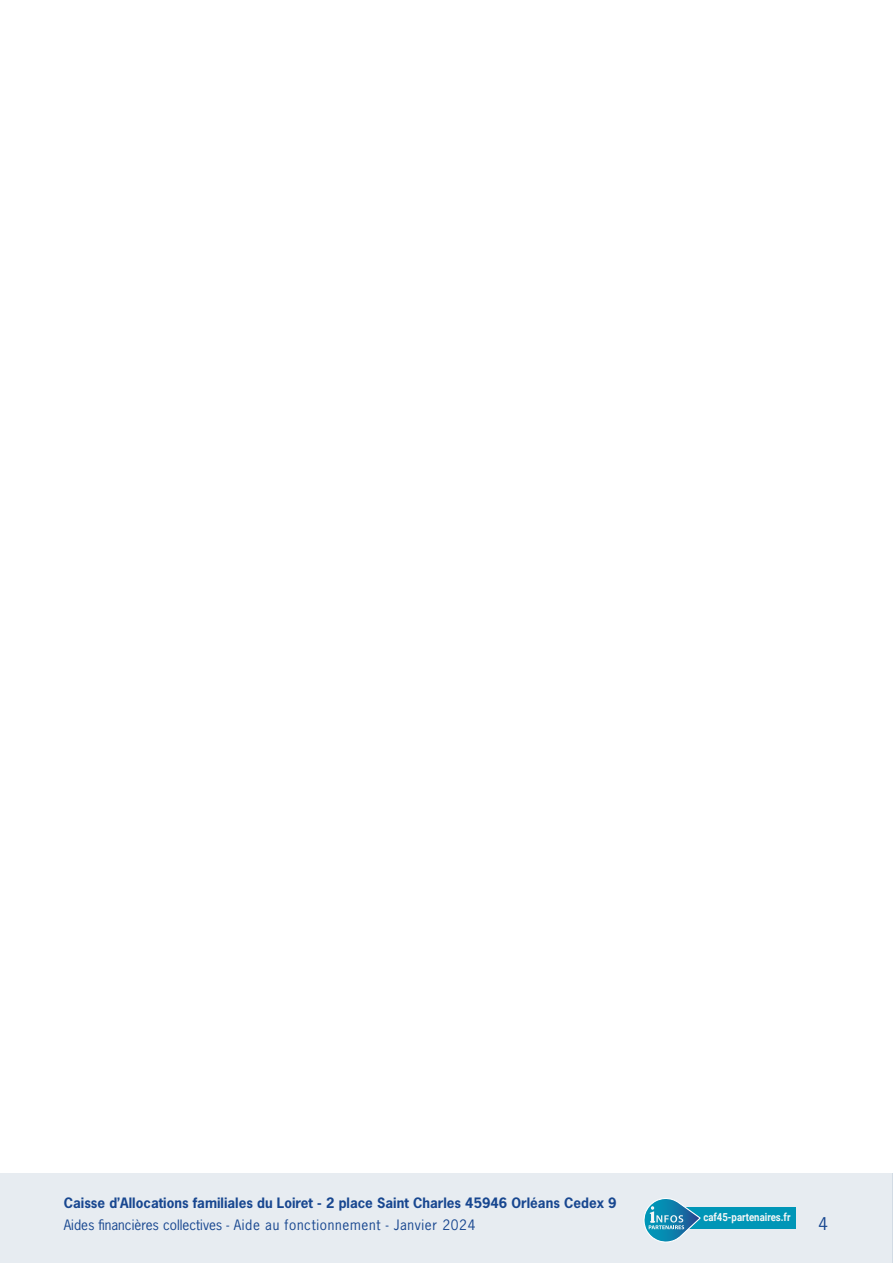
<style>
.page{position:relative;width:893px;height:1263px;background:#fff}
.page>*{position:absolute;margin:0;border:0;box-sizing:border-box;transform-origin:0 0}
.t1{font:16.5px "News Gothic Std";color:#184790}
.t2{font:700 13.5px "News Gothic Std";color:#184790}
.t3{font:13.5px "News Gothic Std";letter-spacing:.05em;color:#184790}
.t4{font:700 10.95px "Roboto";color:#f5f7f7;scale:.87 1}
</style>
<div class="page">
<div style="left:0;top:1173px;width:893px;height:90px;background:#e7ecf1"></div>
<div style="left:679px;top:1207px;width:117px;height:21px;background:#0096b7"></div>
<svg style="left:643px;top:1197px;width:58px;height:46px;background:#6bb2cb"></svg>
<p class="t2" style="left:64px;top:1194px;width:554px">Caisse d’Allocations familiales du Loiret - 2 place Saint Charles 45946 Orléans Cedex 9</p>
<p class="t3" style="left:64px;top:1216px;width:413px">Aides financières collectives - Aide au fonctionnement - Janvier 2024</p>
<p class="t1" style="left:819px;top:1213px;width:11px">4</p>
<p class="t4" style="left:703px;top:1210px;width:102px">caf45-partenaires.fr</p>
</div>
